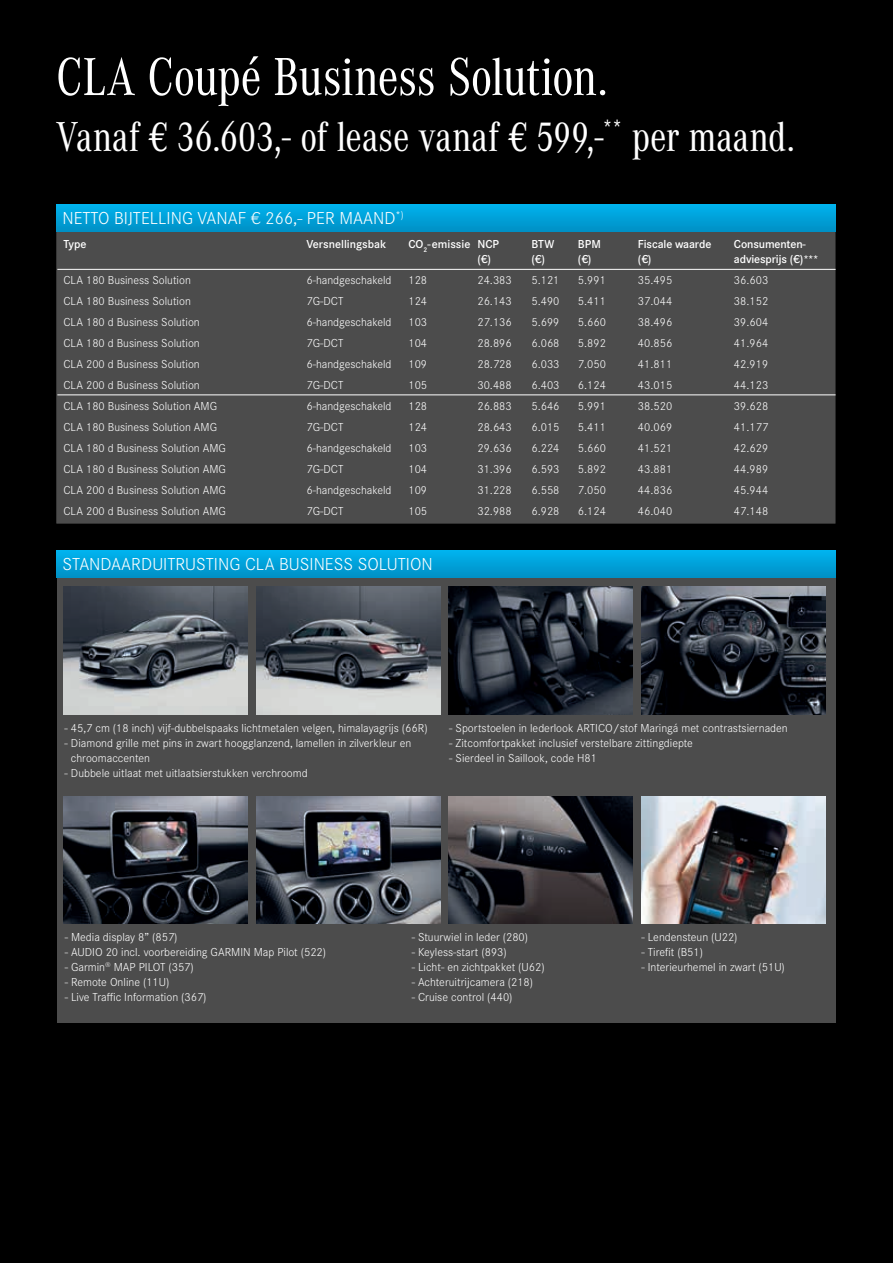
<style>
.page{position:relative;width:893px;height:1263px;background:#000}
.page>*{position:absolute;margin:0;border:0;box-sizing:border-box;transform-origin:0 0}
.t1{font:55.5px "Corporate A Con";letter-spacing:-.015em;color:#fff}
.t2{font:43.5px "Corporate A Con";letter-spacing:-.01em;color:#fff}
.t3{font:300 18px "Corporate S";color:#fff}
.t4{font:300 12px/15px "Corporate S";color:#fff}
.t5{font:600 12px "Corporate S";letter-spacing:-.01em;color:#fff}
</style>
<div class="page">
<div style="left:57px;top:577px;width:779px;height:446px;background:#4c4c4c"></div>
<div style="left:57px;top:550px;width:779px;height:28px;background:linear-gradient(to bottom,#00b4f0,#0091c6)"></div>
<div style="left:56px;top:228px;width:779px;height:295px;background:#4c4c4c"></div>
<svg style="left:56px;top:204px;width:779px;height:27px;background:#00a2da"></svg>
<hr style="left:57px;top:269px;width:779px;height:1px;background:#fff">
<hr style="left:57px;top:395px;width:779px;height:1px;background:#fff">
<img style="left:64px;top:586px;width:184px;height:128px">
<img style="left:256px;top:586px;width:184px;height:128px">
<img style="left:449px;top:586px;width:184px;height:128px">
<img style="left:641px;top:586px;width:184px;height:128px">
<img style="left:449px;top:796px;width:184px;height:128px">
<img style="left:641px;top:796px;width:184px;height:128px">
<img style="left:256px;top:796px;width:184px;height:128px">
<img style="left:64px;top:796px;width:184px;height:128px">
<h1 class="t1" style="left:56px;top:47px;width:554px">CLA Coupé Business Solution.</h1>
<h2 class="t2" style="left:56px;top:113px;width:741px">Vanaf € 36.603,- of lease vanaf € 599,-<sup>**</sup> per maand.</h2>
<h3 class="t3" style="left:62px;top:205px;width:343px">NETTO BIJTELLING VANAF € 266,- PER MAAND<sup>*)</sup></h3>
<p class="t5" style="left:63px;top:237px;width:25px">Type</p>
<p class="t5" style="left:306px;top:237px;width:81px">Versnellingsbak</p>
<p class="t5" style="left:408px;top:237px;width:92px">CO<sub>2</sub>-emissie NCP</p>
<p class="t5" style="left:531px;top:237px;width:24px">BTW</p>
<p class="t5" style="left:578px;top:237px;width:24px">BPM</p>
<p class="t5" style="left:638px;top:237px;width:75px">Fiscale waarde</p>
<p class="t5" style="left:734px;top:237px;width:73px">Consumenten-</p>
<p class="t5" style="left:477px;top:252px;width:15px">(€)</p>
<p class="t5" style="left:531px;top:252px;width:15px">(€)</p>
<p class="t5" style="left:578px;top:252px;width:15px">(€)</p>
<p class="t5" style="left:638px;top:252px;width:15px">(€)</p>
<p class="t5" style="left:734px;top:252px;width:86px">adviesprijs (€)***</p>
<p class="t4" style="left:63px;top:272px;width:129px">CLA 180 Business Solution</p>
<p class="t4" style="left:306px;top:272px;width:87px">6-handgeschakeld</p>
<p class="t4" style="left:408px;top:272px;width:20px">128</p>
<p class="t4" style="left:477px;top:272px;width:36px">24.383</p>
<p class="t4" style="left:531px;top:272px;width:30px">5.121</p>
<p class="t4" style="left:578px;top:272px;width:30px">5.991</p>
<p class="t4" style="left:638px;top:272px;width:36px">35.495</p>
<p class="t4" style="left:734px;top:272px;width:36px">36.603</p>
<p class="t4" style="left:63px;top:293px;width:129px">CLA 180 Business Solution</p>
<p class="t4" style="left:306px;top:293px;width:39px">7G-DCT</p>
<p class="t4" style="left:408px;top:293px;width:20px">124</p>
<p class="t4" style="left:477px;top:293px;width:36px">26.143</p>
<p class="t4" style="left:531px;top:293px;width:30px">5.490</p>
<p class="t4" style="left:578px;top:293px;width:30px">5.411</p>
<p class="t4" style="left:638px;top:293px;width:36px">37.044</p>
<p class="t4" style="left:734px;top:293px;width:36px">38.152</p>
<p class="t4" style="left:63px;top:314px;width:138px">CLA 180 d Business Solution</p>
<p class="t4" style="left:306px;top:314px;width:87px">6-handgeschakeld</p>
<p class="t4" style="left:408px;top:314px;width:20px">103</p>
<p class="t4" style="left:477px;top:314px;width:36px">27.136</p>
<p class="t4" style="left:531px;top:314px;width:30px">5.699</p>
<p class="t4" style="left:578px;top:314px;width:30px">5.660</p>
<p class="t4" style="left:638px;top:314px;width:36px">38.496</p>
<p class="t4" style="left:734px;top:314px;width:36px">39.604</p>
<p class="t4" style="left:63px;top:335px;width:138px">CLA 180 d Business Solution</p>
<p class="t4" style="left:306px;top:335px;width:39px">7G-DCT</p>
<p class="t4" style="left:408px;top:335px;width:20px">104</p>
<p class="t4" style="left:477px;top:335px;width:36px">28.896</p>
<p class="t4" style="left:531px;top:335px;width:30px">6.068</p>
<p class="t4" style="left:578px;top:335px;width:30px">5.892</p>
<p class="t4" style="left:638px;top:335px;width:36px">40.856</p>
<p class="t4" style="left:734px;top:335px;width:36px">41.964</p>
<p class="t4" style="left:63px;top:356px;width:138px">CLA 200 d Business Solution</p>
<p class="t4" style="left:306px;top:356px;width:87px">6-handgeschakeld</p>
<p class="t4" style="left:408px;top:356px;width:20px">109</p>
<p class="t4" style="left:477px;top:356px;width:36px">28.728</p>
<p class="t4" style="left:531px;top:356px;width:30px">6.033</p>
<p class="t4" style="left:578px;top:356px;width:30px">7.050</p>
<p class="t4" style="left:638px;top:356px;width:36px">41.811</p>
<p class="t4" style="left:734px;top:356px;width:36px">42.919</p>
<p class="t4" style="left:63px;top:377px;width:138px">CLA 200 d Business Solution</p>
<p class="t4" style="left:306px;top:377px;width:39px">7G-DCT</p>
<p class="t4" style="left:408px;top:377px;width:20px">105</p>
<p class="t4" style="left:477px;top:377px;width:36px">30.488</p>
<p class="t4" style="left:531px;top:377px;width:30px">6.403</p>
<p class="t4" style="left:578px;top:377px;width:30px">6.124</p>
<p class="t4" style="left:638px;top:377px;width:36px">43.015</p>
<p class="t4" style="left:734px;top:377px;width:36px">44.123</p>
<p class="t4" style="left:63px;top:398px;width:155px">CLA 180 Business Solution AMG</p>
<p class="t4" style="left:306px;top:398px;width:87px">6-handgeschakeld</p>
<p class="t4" style="left:408px;top:398px;width:20px">128</p>
<p class="t4" style="left:477px;top:398px;width:36px">26.883</p>
<p class="t4" style="left:531px;top:398px;width:30px">5.646</p>
<p class="t4" style="left:578px;top:398px;width:30px">5.991</p>
<p class="t4" style="left:638px;top:398px;width:36px">38.520</p>
<p class="t4" style="left:734px;top:398px;width:36px">39.628</p>
<p class="t4" style="left:63px;top:419px;width:155px">CLA 180 Business Solution AMG</p>
<p class="t4" style="left:306px;top:419px;width:39px">7G-DCT</p>
<p class="t4" style="left:408px;top:419px;width:20px">124</p>
<p class="t4" style="left:477px;top:419px;width:36px">28.643</p>
<p class="t4" style="left:531px;top:419px;width:30px">6.015</p>
<p class="t4" style="left:578px;top:419px;width:30px">5.411</p>
<p class="t4" style="left:638px;top:419px;width:36px">40.069</p>
<p class="t4" style="left:734px;top:419px;width:36px">41.177</p>
<p class="t4" style="left:63px;top:440px;width:164px">CLA 180 d Business Solution AMG</p>
<p class="t4" style="left:306px;top:440px;width:87px">6-handgeschakeld</p>
<p class="t4" style="left:408px;top:440px;width:20px">103</p>
<p class="t4" style="left:477px;top:440px;width:36px">29.636</p>
<p class="t4" style="left:531px;top:440px;width:30px">6.224</p>
<p class="t4" style="left:578px;top:440px;width:30px">5.660</p>
<p class="t4" style="left:638px;top:440px;width:36px">41.521</p>
<p class="t4" style="left:734px;top:440px;width:36px">42.629</p>
<p class="t4" style="left:63px;top:461px;width:164px">CLA 180 d Business Solution AMG</p>
<p class="t4" style="left:306px;top:461px;width:39px">7G-DCT</p>
<p class="t4" style="left:408px;top:461px;width:20px">104</p>
<p class="t4" style="left:477px;top:461px;width:36px">31.396</p>
<p class="t4" style="left:531px;top:461px;width:30px">6.593</p>
<p class="t4" style="left:578px;top:461px;width:30px">5.892</p>
<p class="t4" style="left:638px;top:461px;width:36px">43.881</p>
<p class="t4" style="left:734px;top:461px;width:36px">44.989</p>
<p class="t4" style="left:63px;top:482px;width:164px">CLA 200 d Business Solution AMG</p>
<p class="t4" style="left:306px;top:482px;width:87px">6-handgeschakeld</p>
<p class="t4" style="left:408px;top:482px;width:20px">109</p>
<p class="t4" style="left:477px;top:482px;width:36px">31.228</p>
<p class="t4" style="left:531px;top:482px;width:30px">6.558</p>
<p class="t4" style="left:578px;top:482px;width:30px">7.050</p>
<p class="t4" style="left:638px;top:482px;width:36px">44.836</p>
<p class="t4" style="left:734px;top:482px;width:36px">45.944</p>
<p class="t4" style="left:63px;top:503px;width:164px">CLA 200 d Business Solution AMG</p>
<p class="t4" style="left:306px;top:503px;width:39px">7G-DCT</p>
<p class="t4" style="left:408px;top:503px;width:20px">105</p>
<p class="t4" style="left:477px;top:503px;width:36px">32.988</p>
<p class="t4" style="left:531px;top:503px;width:30px">6.928</p>
<p class="t4" style="left:578px;top:503px;width:30px">6.124</p>
<p class="t4" style="left:638px;top:503px;width:36px">46.040</p>
<p class="t4" style="left:734px;top:503px;width:36px">47.148</p>
<h3 class="t3" style="left:63px;top:552px;width:372px">STANDAARDUITRUSTING CLA BUSINESS SOLUTION</h3>
<p class="t4" style="left:65px;top:719px;width:364px">- 45,7 cm (18 inch) vijf-dubbelspaaks lichtmetalen velgen, himalayagrijs (66R)</p>
<p class="t4" style="left:71px;top:734px;width:342px;text-indent:-6px">- Diamond grille met pins in zwart hoogglanzend, lamellen in zilverkleur en chroomaccenten</p>
<p class="t4" style="left:65px;top:764px;width:245px">- Dubbele uitlaat met uitlaatsierstukken verchroomd</p>
<p class="t4" style="left:449px;top:719px;width:340px">- Sportstoelen in lederlook ARTICO/stof Maringá met contrastsiernaden</p>
<p class="t4" style="left:449px;top:734px;width:245px">- Zitcomfortpakket inclusief verstelbare zittingdiepte</p>
<p class="t4" style="left:449px;top:749px;width:149px">- Sierdeel in Saillook, code H81</p>
<p class="t4" style="left:65px;top:929px;width:114px">- Media display 8” (857)</p>
<p class="t4" style="left:65px;top:944px;width:263px">- AUDIO 20 incl. voorbereiding GARMIN Map Pilot (522)</p>
<p class="t4" style="left:65px;top:959px;width:131px">- Garmin<sup>®</sup> MAP PILOT (357)</p>
<p class="t4" style="left:65px;top:974px;width:106px">- Remote Online (11U)</p>
<p class="t4" style="left:65px;top:989px;width:143px">- Live Traffic Information (367)</p>
<p class="t4" style="left:412px;top:929px;width:118px">- Stuurwiel in leder (280)</p>
<p class="t4" style="left:412px;top:944px;width:97px">- Keyless-start (893)</p>
<p class="t4" style="left:412px;top:959px;width:134px">- Licht- en zichtpakket (U62)</p>
<p class="t4" style="left:412px;top:974px;width:123px">- Achteruitrijcamera (218)</p>
<p class="t4" style="left:412px;top:989px;width:102px">- Cruise control (440)</p>
<p class="t4" style="left:641px;top:929px;width:98px">- Lendensteun (U22)</p>
<p class="t4" style="left:641px;top:944px;width:63px">- Tirefit (B51)</p>
<p class="t4" style="left:641px;top:959px;width:145px">- Interieurhemel in zwart (51U)</p>
</div>
